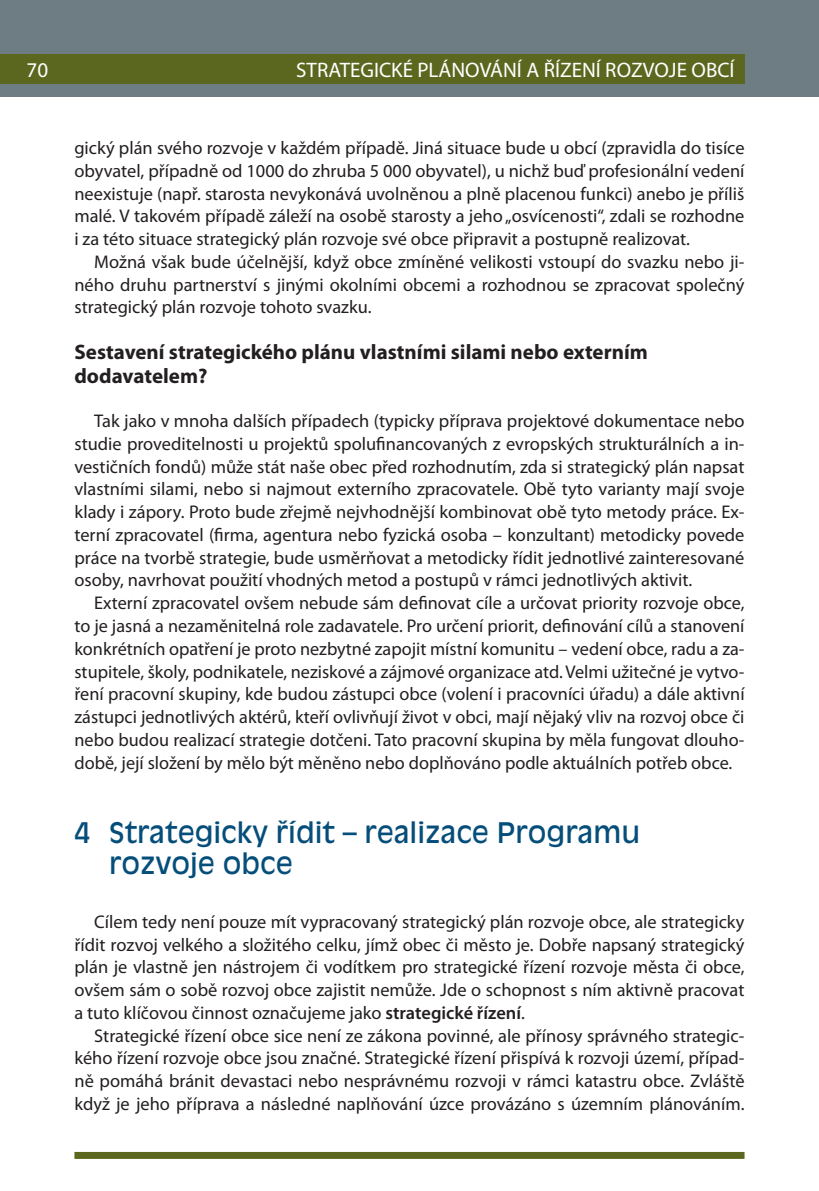
<style>
.page{position:relative;width:819px;height:1191px;background:#fff}
.page>*{position:absolute;margin:0;border:0;box-sizing:border-box;transform-origin:0 0}
.t1{font:28px/31.5px "Antique Olive Std";color:#054e7a}
.t2{font:700 21px/24.5px "Myriad Pro";color:#231f20}
.t3{font:21px "Myriad Pro";color:#fff}
.t4{font:18.38px/22.8px "Myriad Pro";color:#231f20;text-align:justify}
.s1{font-weight:600}
</style>
<div class="page">
<div style="left:0;top:0;width:819px;height:96px;background:#6e7d84"></div>
<div style="left:74px;top:1152px;width:670px;height:7px;background:#5b671e"></div>
<div style="left:0;top:54px;width:744px;height:30px;background:#5b671e"></div>
<p class="t3" style="left:27px;top:57px;width:23px">70</p>
<p class="t3" style="left:296px;top:57px;width:440px">STRATEGICKÉ PLÁNOVÁNÍ A ŘÍZENÍ ROZVOJE OBCÍ</p>
<p class="t4" style="left:74px;top:136px;width:671px">gický plán svého rozvoje v každém případě. Jiná situace bude u obcí (zpravidla do tisíce obyvatel, případně od 1000 do zhruba 5 000 obyvatel), u nichž buď profesionální vedení neexistuje (např. starosta nevykonává uvolněnou a plně placenou funkci) anebo je příliš malé. V takovém případě záleží na osobě starosty a jeho „osvícenosti“, zdali se rozhodne i za této situace strategický plán rozvoje své obce připravit a postupně realizovat.</p>
<p class="t4" style="left:74px;top:250px;width:671px;text-indent:20px">Možná však bude účelnější, když obce zmíněné velikosti vstoupí do svazku nebo ji&shy;ného druhu partnerství s jinými okolními obcemi a rozhodnou se zpracovat společný strategický plán rozvoje tohoto svazku.</p>
<p class="t2" style="left:74px;top:339px;width:575px">Sestavení strategického plánu vlastními silami nebo externím dodavatelem?</p>
<p class="t4" style="left:74px;top:409px;width:671px;text-indent:20px">Tak jako v mnoha dalších případech (typicky příprava projektové dokumentace nebo studie proveditelnosti u projektů spolufinancovaných z evropských strukturálních a in&shy;vestičních fondů) může stát naše obec před rozhodnutím, zda si strategický plán napsat vlastními silami, nebo si najmout externího zpracovatele. Obě tyto varianty mají svoje klady i zápory. Proto bude zřejmě nejvhodnější kombinovat obě tyto metody práce. Ex&shy;terní zpracovatel (firma, agentura nebo fyzická osoba – konzultant) metodicky povede práce na tvorbě strategie, bude usměrňovat a metodicky řídit jednotlivé zainteresované osoby, navrhovat použití vhodných metod a postupů v rámci jednotlivých aktivit.</p>
<p class="t4" style="left:74px;top:591px;width:671px;text-indent:20px">Externí zpracovatel ovšem nebude sám definovat cíle a určovat priority rozvoje obce, to je jasná a nezaměnitelná role zadavatele. Pro určení priorit, definování cílů a stanovení konkrétních opatření je proto nezbytné zapojit místní komunitu – vedení obce, radu a za&shy;stupitele, školy, podnikatele, neziskové a zájmové organizace atd. Velmi užitečné je vytvo&shy;ření pracovní skupiny, kde budou zástupci obce (volení i pracovníci úřadu) a dále aktivní zástupci jednotlivých aktérů, kteří ovlivňují život v obci, mají nějaký vliv na rozvoj obce či nebo budou realizací strategie dotčeni. Tato pracovní skupina by měla fungovat dlouho&shy;době, její složení by mělo být měněno nebo doplňováno podle aktuálních potřeb obce.</p>
<h1 class="t1" style="left:109px;top:817px;width:532px;text-indent:-35px">4 Strategicky řídit – realizace Programu rozvoje obce</h1>
<p class="t4" style="left:74px;top:910px;width:671px;text-indent:20px">Cílem tedy není pouze mít vypracovaný strategický plán rozvoje obce, ale strategicky řídit rozvoj velkého a složitého celku, jímž obec či město je. Dobře napsaný strategický plán je vlastně jen nástrojem či vodítkem pro strategické řízení rozvoje města či obce, ovšem sám o sobě rozvoj obce zajistit nemůže. Jde o schopnost s ním aktivně pracovat a tuto klíčovou činnost označujeme jako <span class="s1">strategické řízení</span>.</p>
<p class="t4" style="left:74px;top:1023px;width:671px;text-indent:20px">Strategické řízení obce sice není ze zákona povinné, ale přínosy správného strategic&shy;kého řízení rozvoje obce jsou značné. Strategické řízení přispívá k rozvoji území, případ&shy;ně pomáhá bránit devastaci nebo nesprávnému rozvoji v rámci katastru obce. Zvláště když je jeho příprava a následné naplňování úzce provázáno s územním plánováním.</p>
</div>
